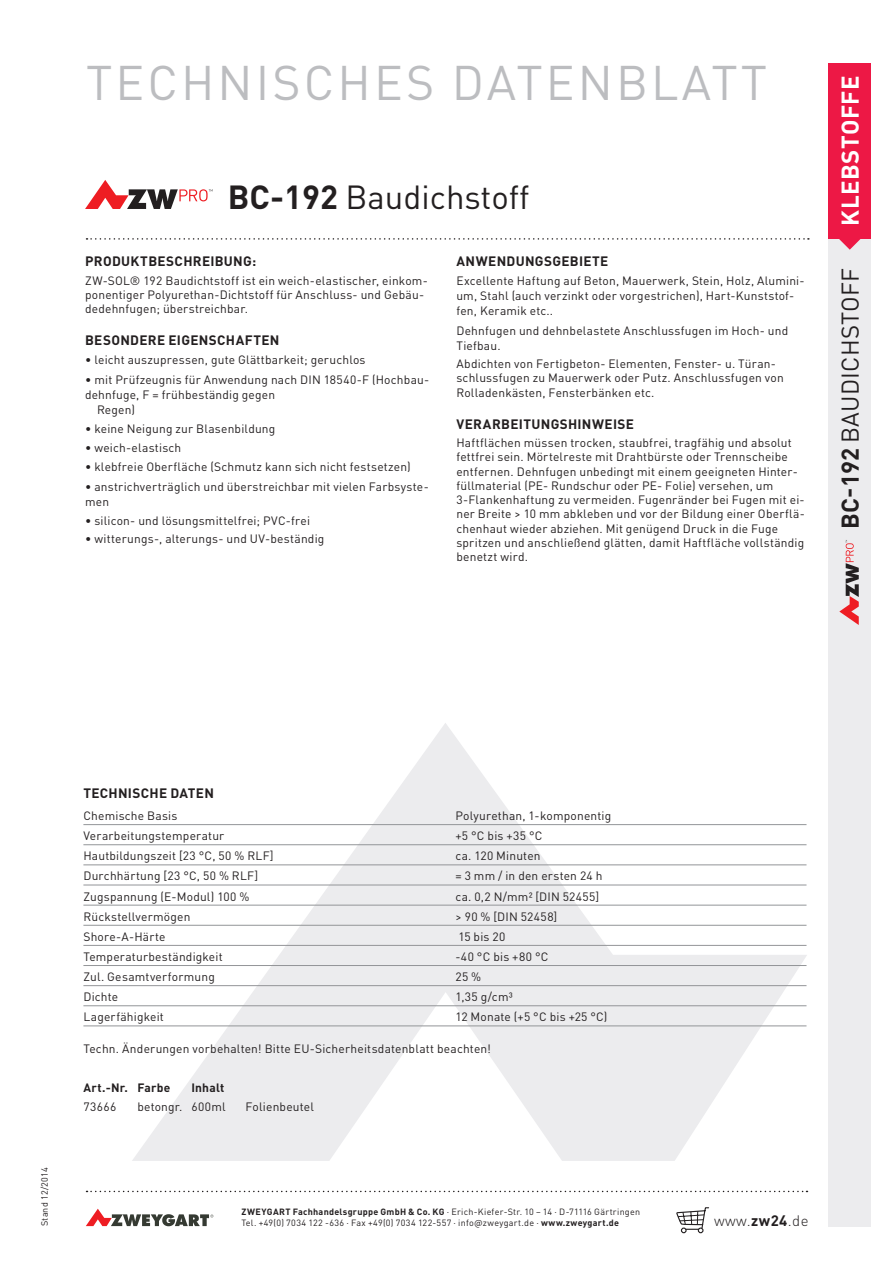
<style>
.page{position:relative;width:893px;height:1263px;background:#fff}
.page>*{position:absolute;margin:0;border:0;box-sizing:border-box;transform-origin:0 0}
.t1{font:48px "DIN Pro";letter-spacing:.065em;color:#bcbdc0}
.t2{font:33px "DIN Pro";color:#231f20}
.t3{font:24px "DIN Pro";letter-spacing:.01em;color:#231f20}
.t4{font:700 24px "DIN Pro";letter-spacing:.02em;color:#fff}
.t5{font:300 15px "DIN Pro";color:#231f20}
.t6{font:700 13.5px "DIN Pro";letter-spacing:.025em;color:#231f20}
.t7{font:12px/14.2px "DIN Pro";letter-spacing:.015em;color:#231f20}
.t8{font:700 12px "DIN Pro";letter-spacing:.015em;color:#231f20}
.t9{font:9px "DIN Pro";letter-spacing:.025em;color:#231f20}
.s1{font-weight:700}
</style>
<div class="page">
<svg style="left:132px;top:723px;width:675px;height:438px"></svg>
<svg style="left:87px;top:1191px;width:720px;height:1px"></svg>
<svg style="left:86px;top:1209px;width:127px;height:17px"></svg>
<svg style="left:676px;top:1207px;width:33px;height:27px"></svg>
<div style="left:828px;top:64px;width:43px;height:1162px;background:#ececee"></div>
<svg style="left:87px;top:238px;width:722px;height:2px"></svg>
<svg style="left:839px;top:239px;width:22px;height:11px"></svg>
<div style="left:828px;top:63px;width:43px;height:176px;background:#ed1845"></div>
<svg style="left:839px;top:540px;width:20px;height:85px"></svg>
<svg style="left:85px;top:180px;width:128px;height:29px"></svg>
<hr style="left:83px;top:824px;width:723px;height:1px;background:#939598">
<hr style="left:83px;top:844px;width:723px;height:1px;background:#939598">
<hr style="left:83px;top:864px;width:723px;height:1px;background:#939598">
<hr style="left:83px;top:885px;width:723px;height:1px;background:#939598">
<hr style="left:83px;top:905px;width:723px;height:1px;background:#939598">
<hr style="left:83px;top:925px;width:723px;height:1px;background:#939598">
<hr style="left:83px;top:945px;width:723px;height:1px;background:#939598">
<hr style="left:83px;top:965px;width:723px;height:1px;background:#939598">
<hr style="left:83px;top:985px;width:723px;height:1px;background:#939598">
<hr style="left:83px;top:1005px;width:723px;height:1px;background:#939598">
<hr style="left:83px;top:1025px;width:723px;height:1px;background:#939598">
<h1 class="t1" style="left:86px;top:45px;width:683px">TECHNISCHES DATENBLATT</h1>
<h3 class="t4" style="left:830px;top:226px;width:151px;rotate:-90deg">KLEBSTOFFE</h3>
<h2 class="t2" style="left:228px;top:171px;width:303px"><span class="s1">BC-192</span> Baudichstoff</h2>
<p class="t6" style="left:85px;top:250px;width:173px">PRODUKTBESCHREIBUNG:</p>
<p class="t7" style="left:85px;top:272px;width:344px">ZW-SOL® 192 Baudichtstoff ist ein weich-elastischer, einkom&shy;ponentiger Polyurethan-Dichtstoff für Anschluss- und Gebäu&shy;dedehnfugen; überstreichbar.</p>
<p class="t6" style="left:85px;top:329px;width:196px">BESONDERE EIGENSCHAFTEN</p>
<p class="t7" style="left:85px;top:352px;width:282px">• leicht auszupressen, gute Glättbarkeit; geruchlos</p>
<p class="t7" style="left:85px;top:371px;width:346px">• mit Prüfzeugnis für Anwendung nach DIN 18540-F (Hochbau-</p>
<p class="t7" style="left:85px;top:386px;width:192px">dehnfuge, F = frühbeständig gegen</p>
<p class="t7" style="left:97px;top:401px;width:40px">Regen)</p>
<p class="t7" style="left:85px;top:420px;width:192px">• keine Neigung zur Blasenbildung</p>
<p class="t7" style="left:85px;top:440px;width:98px">• weich-elastisch</p>
<p class="t7" style="left:85px;top:459px;width:327px">• klebfreie Oberfläche (Schmutz kann sich nicht festsetzen)</p>
<p class="t7" style="left:85px;top:478px;width:345px;line-height:15px">• anstrichverträglich und überstreichbar mit vielen Farbsyste&shy;men</p>
<p class="t7" style="left:85px;top:512px;width:227px">• silicon- und lösungsmittelfrei; PVC-frei</p>
<p class="t7" style="left:85px;top:531px;width:241px">• witterungs-, alterungs- und UV-beständig</p>
<p class="t6" style="left:456px;top:250px;width:153px">ANWENDUNGSGEBIETE</p>
<p class="t7" style="left:456px;top:272px;width:350px;line-height:15px">Excellente Haftung auf Beton, Mauerwerk, Stein, Holz, Alumini&shy;um, Stahl (auch verzinkt oder vorgestrichen), Hart-Kunststof&shy;fen, Keramik etc..</p>
<p class="t7" style="left:456px;top:322px;width:333px;line-height:15px">Dehnfugen und dehnbelastete Anschlussfugen im Hoch- und<br>Tiefbau.</p>
<p class="t7" style="left:456px;top:356px;width:329px">Abdichten von Fertigbeton- Elementen, Fenster- u. Türan&shy;schlussfugen zu Mauerwerk oder Putz. Anschlussfugen von<br>Rolladenkästen, Fensterbänken etc.</p>
<p class="t6" style="left:456px;top:413px;width:179px">VERARBEITUNGSHINWEISE</p>
<p class="t7" style="left:456px;top:435px;width:350px">Haftflächen müssen trocken, staubfrei, tragfähig und absolut fettfrei sein. Mörtelreste mit Drahtbürste oder Trennscheibe entfernen. Dehnfugen unbedingt mit einem geeigneten Hinter&shy;füllmaterial (PE- Rundschur oder PE- Folie) versehen, um 3-Flankenhaftung zu vermeiden. Fugenränder bei Fugen mit ei&shy;ner Breite &gt; 10 mm abkleben und vor der Bildung einer Oberflä&shy;chenhaut wieder abziehen. Mit genügend Druck in die Fuge spritzen und anschließend glätten, damit Haftfläche vollständig benetzt wird.</p>
<h3 class="t3" style="left:831px;top:529px;width:262px;rotate:-90deg"><span class="s1">BC-192</span> BAUDICHSTOFF</h3>
<p class="t9" style="left:38px;top:1226px;width:60px;rotate:-90deg">Stand 12/2014</p>
<p class="t6" style="left:83px;top:782px;width:132px">TECHNISCHE DATEN</p>
<p class="t7" style="left:83px;top:807px;width:96px">Chemische Basis</p>
<p class="t7" style="left:455px;top:807px;width:157px">Polyurethan, 1-komponentig</p>
<p class="t7" style="left:83px;top:827px;width:142px">Verarbeitungstemperatur</p>
<p class="t7" style="left:455px;top:827px;width:89px">+5 °C bis +35 °C</p>
<p class="t7" style="left:83px;top:847px;width:192px">Hautbildungszeit [23 °C, 50 % RLF]</p>
<p class="t7" style="left:455px;top:847px;width:87px">ca. 120 Minuten</p>
<p class="t7" style="left:83px;top:868px;width:176px">Durchhärtung [23 °C, 50 % RLF]</p>
<p class="t7" style="left:455px;top:868px;width:149px">= 3 mm / in den ersten 24 h</p>
<p class="t7" style="left:83px;top:888px;width:167px">Zugspannung (E-Modul) 100 %</p>
<p class="t7" style="left:455px;top:888px;width:145px">ca. 0,2 N/mm² [DIN 52455]</p>
<p class="t7" style="left:83px;top:908px;width:109px">Rückstellvermögen</p>
<p class="t7" style="left:455px;top:908px;width:103px">&gt; 90 % [DIN 52458]</p>
<p class="t7" style="left:83px;top:928px;width:84px">Shore-A-Härte</p>
<p class="t7" style="left:458px;top:928px;width:49px">15 bis 20</p>
<p class="t7" style="left:83px;top:948px;width:141px">Temperaturbeständigkeit</p>
<p class="t7" style="left:455px;top:948px;width:95px">-40 °C bis +80 °C</p>
<p class="t7" style="left:83px;top:968px;width:133px">Zul. Gesamtverformung</p>
<p class="t7" style="left:455px;top:968px;width:27px">25 %</p>
<p class="t7" style="left:83px;top:988px;width:36px">Dichte</p>
<p class="t7" style="left:455px;top:988px;width:59px">1,35 g/cm³</p>
<p class="t7" style="left:83px;top:1008px;width:82px">Lagerfähigkeit</p>
<p class="t7" style="left:455px;top:1008px;width:154px">12 Monate (+5 °C bis +25 °C)</p>
<p class="t7" style="left:83px;top:1041px;width:409px">Techn. Änderungen vorbehalten! Bitte EU-Sicherheitsdatenblatt beachten!</p>
<p class="t8" style="left:83px;top:1077px;width:88px">Art.-Nr. Farbe</p>
<p class="t8" style="left:191px;top:1077px;width:34px">Inhalt</p>
<p class="t7" style="left:83px;top:1098px;width:34px">73666</p>
<p class="t7" style="left:137px;top:1098px;width:90px">betongr. 600ml</p>
<p class="t7" style="left:245px;top:1098px;width:70px">Folienbeutel</p>
<p class="t9" style="left:241px;top:1205px;width:400px"><span class="s1">ZWEYGART Fachhandelsgruppe GmbH &amp; Co. KG</span> · Erich-Kiefer-Str. 10 – 14 · D-71116 Gärtringen</p>
<p class="t9" style="left:241px;top:1215px;width:379px">Tel. +49(0) 7034 122 -636 · Fax +49(0) 7034 122-557 · info@zweygart.de · <span class="s1">www.zweygart.de</span></p>
<p class="t5" style="left:714px;top:1209px;width:96px">www.<span class="s1">zw24</span>.de</p>
</div>
